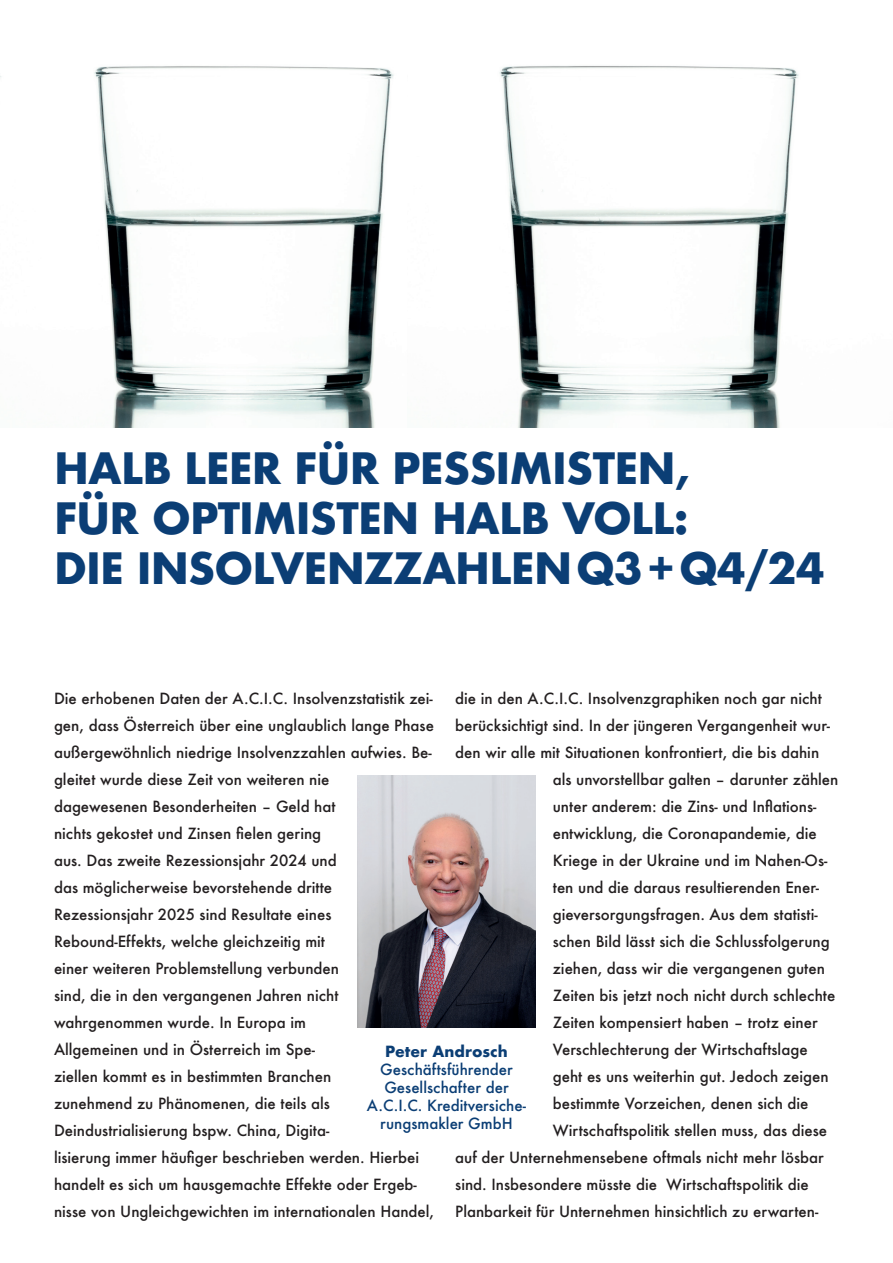
<style>
.page{position:relative;width:893px;height:1263px;background:#fff}
.page>*{position:absolute;margin:0;border:0;box-sizing:border-box;transform-origin:0 0}
.t1{font:700 42px/50.4px "Futura";letter-spacing:-.02em;color:#0b3e75}
.t2{font:500 15px/27px "Futura";color:#231f20}
.t3{font:500 15px/18px "Futura";color:#0b3e75;text-align:center}
.t4{font:700 15px "Futura";color:#0b3e75}
</style>
<div class="page">
<img style="left:357px;top:775px;width:179px;height:253px">
<img style="left:0;top:66px;width:394px;height:361px">
<img style="left:499px;top:66px;width:300px;height:361px">
<h1 class="t1" style="left:54px;top:442px;width:772px">HALB LEER FÜR PESSIMISTEN,<br>FÜR OPTIMISTEN HALB VOLL:<br>DIE INSOLVENZZAHLENQ3+Q4/24</h1>
<p class="t2" style="left:54px;top:684px;width:382px">Die erhobenen Daten der A.C.I.C. Insolvenzstatistik zei&shy;gen, dass Österreich über eine unglaublich lange Phase außergewöhnlich niedrige Insolvenzzahlen aufwies. Be&shy;gleitet wurde diese Zeit von weiteren nie<br>dagewesenen Besonderheiten – Geld hat<br>nichts gekostet und Zinsen fielen gering<br>aus. Das zweite Rezessionsjahr 2024 und<br>das möglicherweise bevorstehende dritte Rezessionsjahr 2025 sind Resultate eines Rebound-Effekts, welche gleichzeitig mit<br>einer weiteren Problemstellung verbunden<br>sind, die in den vergangenen Jahren nicht wahrgenommen wurde. In Europa im<br>Allgemeinen und in Österreich im Spe-<br>ziellen kommt es in bestimmten Branchen<br>zunehmend zu Phänomenen, die teils als Deindustrialisierung bspw. China, Digita-<br>lisierung immer häufiger beschrieben werden. Hierbei handelt es sich um hausgemachte Effekte oder Ergeb&shy;nisse von Ungleichgewichten im internationalen Handel,</p>
<p class="t2" style="left:455px;top:684px;width:368px">die in den A.C.I.C. Insolvenzgraphiken noch gar nicht</p>
<p class="t2" style="left:455px;top:711px;width:376px">berücksichtigt sind. In der jüngeren Vergangenheit wur-</p>
<p class="t2" style="left:455px;top:738px;width:365px">den wir alle mit Situationen konfrontiert, die bis dahin</p>
<p class="t2" style="left:553px;top:765px;width:287px">als unvorstellbar galten – darunter zählen</p>
<p class="t2" style="left:553px;top:792px;width:265px">unter anderem: die Zins- und Inflations-</p>
<p class="t2" style="left:553px;top:819px;width:265px">entwicklung, die Coronapandemie, die</p>
<p class="t2" style="left:553px;top:846px;width:276px">Kriege in der Ukraine und im Nahen-Os-</p>
<p class="t2" style="left:553px;top:873px;width:268px">ten und die daraus resultierenden Ener-</p>
<p class="t2" style="left:553px;top:900px;width:266px">gieversorgungsfragen. Aus dem statisti-</p>
<p class="t2" style="left:553px;top:927px;width:278px">schen Bild lässt sich die Schlussfolgerung</p>
<p class="t2" style="left:553px;top:954px;width:274px">ziehen, dass wir die vergangenen guten</p>
<p class="t2" style="left:553px;top:981px;width:284px">Zeiten bis jetzt noch nicht durch schlechte</p>
<p class="t2" style="left:553px;top:1008px;width:266px">Zeiten kompensiert haben – trotz einer</p>
<p class="t2" style="left:553px;top:1035px;width:256px">Verschlechterung der Wirtschaftslage</p>
<p class="t2" style="left:553px;top:1062px;width:277px">geht es uns weiterhin gut. Jedoch zeigen</p>
<p class="t2" style="left:553px;top:1089px;width:257px">bestimmte Vorzeichen, denen sich die</p>
<p class="t2" style="left:553px;top:1116px;width:276px">Wirtschaftspolitik stellen muss, das diese</p>
<p class="t2" style="left:455px;top:1143px;width:370px">auf der Unternehmensebene oftmals nicht mehr lösbar</p>
<p class="t2" style="left:455px;top:1170px;width:355px">sind. Insbesondere müsste die Wirtschaftspolitik die</p>
<p class="t2" style="left:455px;top:1197px;width:365px">Planbarkeit für Unternehmen hinsichtlich zu erwarten-</p>
<p class="t4" style="left:385px;top:1040px;width:124px">Peter Androsch</p>
<p class="t3" style="left:367px;top:1060px;width:161px">Geschäftsführender<br>Gesellschafter der<br>A.C.I.C. Kreditversiche&shy;rungsmakler GmbH</p>
</div>
